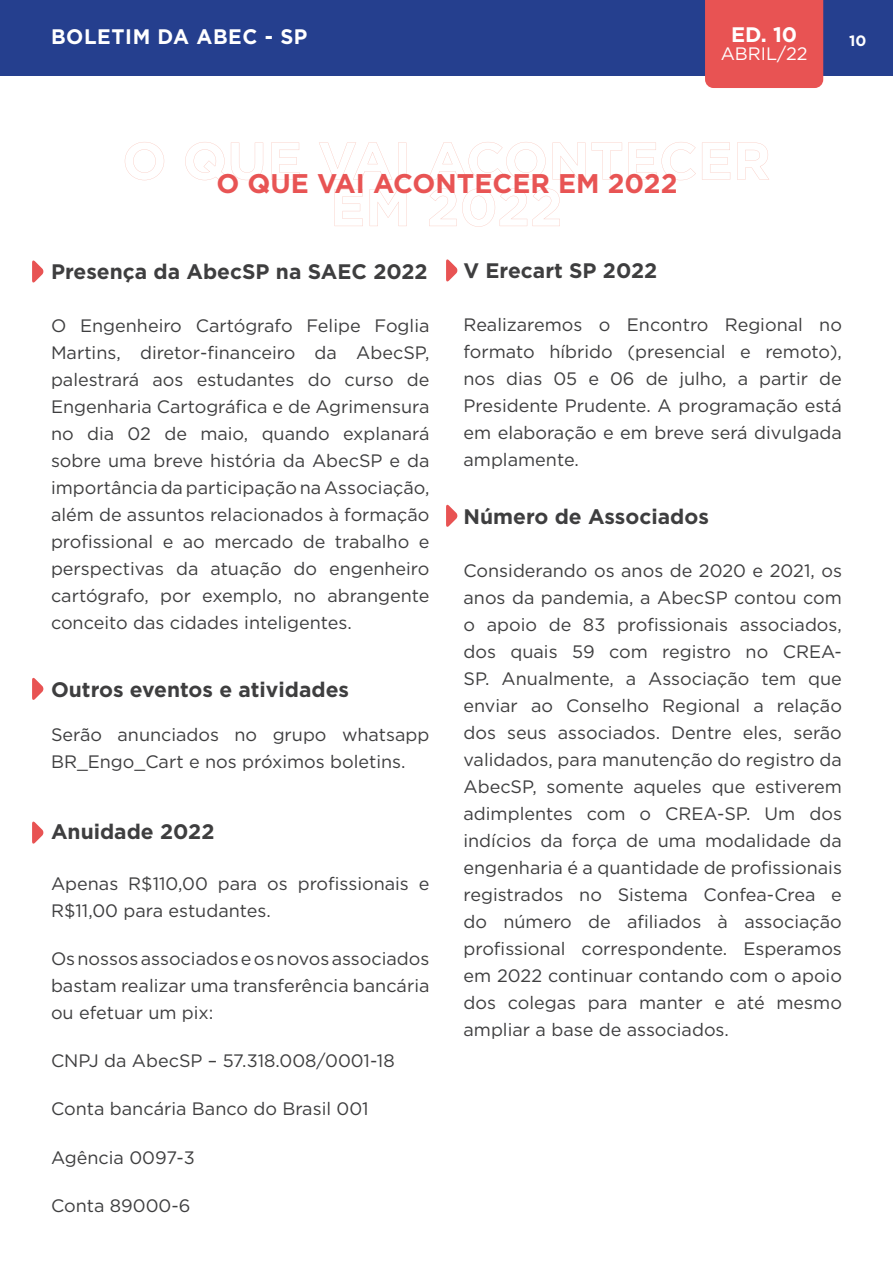
<style>
.page{position:relative;width:893px;height:1263px;background:#fff}
.page>*{position:absolute;margin:0;border:0;box-sizing:border-box;transform-origin:0 0}
.t1{font:700 27px "Gotham";color:#e85454}
.t2{font:700 21px "Gotham";color:#3e3e3f}
.t3{font:700 21px "Gotham";letter-spacing:.03em;color:#fff}
.t4{font:18px/27px "Gotham";color:#3e3e3f;text-align:justify}
.t5{font:18px "Gotham";color:#fff}
.t6{font:700 15px "Gotham";color:#fff}
</style>
<div class="page">
<div style="left:0;top:0;width:893px;height:75px;background:#253f8e"></div>
<div style="left:705px;top:0;width:118px;height:88px;background:#e85353"></div>
<svg style="left:125px;top:142px;width:644px;height:39px"></svg>
<svg style="left:335px;top:188px;width:225px;height:39px"></svg>
<svg style="left:32px;top:260px;width:12px;height:23px"></svg>
<svg style="left:32px;top:677px;width:12px;height:23px"></svg>
<svg style="left:32px;top:821px;width:12px;height:23px"></svg>
<svg style="left:446px;top:259px;width:12px;height:23px"></svg>
<svg style="left:446px;top:504px;width:12px;height:23px"></svg>
<p class="t3" style="left:731px;top:22px;width:68px">ED. 10</p>
<p class="t5" style="left:721px;top:42px;width:88px">ABRIL/22</p>
<p class="t3" style="left:51px;top:24px;width:258px">BOLETIM DA ABEC - SP</p>
<p class="t6" style="left:849px;top:32px;width:19px">10</p>
<h1 class="t1" style="left:216px;top:168px;width:463px">O QUE VAI ACONTECER EM 2022</h1>
<p class="t2" style="left:51px;top:259px;width:378px">Presença da AbecSP na SAEC 2022</p>
<p class="t2" style="left:463px;top:258px;width:195px">V Erecart SP 2022</p>
<p class="t4" style="left:51px;top:312px;width:380px">O Engenheiro Cartógrafo Felipe Foglia Martins, diretor-financeiro da AbecSP, palestrará aos estudantes do curso de Engenharia Cartográfica e de Agrimensura no dia 02 de maio, quando explanará sobre uma breve história da AbecSP e da importância da participação na Associação, além de assuntos relacionados à formação profissional e ao mercado de trabalho e perspectivas da atuação do engenheiro cartógrafo, por exemplo, no abrangente conceito das cidades inteligentes.</p>
<p class="t4" style="left:463px;top:311px;width:380px">Realizaremos o Encontro Regional no formato híbrido (presencial e remoto), nos dias 05 e 06 de julho, a partir de Presidente Prudente. A programação está em elaboração e em breve será divulgada amplamente.</p>
<p class="t2" style="left:463px;top:504px;width:247px">Número de Associados</p>
<p class="t4" style="left:463px;top:557px;width:380px">Considerando os anos de 2020 e 2021, os anos da pandemia, a AbecSP contou com o apoio de 83 profissionais associados, dos quais 59 com registro no CREA-SP. Anualmente, a Associação tem que enviar ao Conselho Regional a relação dos seus associados. Dentre eles, serão validados, para manutenção do registro da AbecSP, somente aqueles que estiverem adimplentes com o CREA-SP. Um dos indícios da força de uma modalidade da engenharia é a quantidade de profissionais registrados no Sistema Confea-Crea e do número de afiliados à associação profissional correspondente. Esperamos em 2022 continuar contando com o apoio dos colegas para manter e até mesmo ampliar a base de associados.</p>
<p class="t2" style="left:51px;top:677px;width:300px">Outros eventos e atividades</p>
<p class="t4" style="left:51px;top:720px;width:380px">Serão anunciados no grupo whatsapp<br>BR_Engo_Cart e nos próximos boletins.</p>
<p class="t2" style="left:51px;top:820px;width:165px">Anuidade 2022</p>
<p class="t4" style="left:51px;top:869px;width:380px">Apenas R$110,00 para os profissionais e<br>R$11,00 para estudantes.</p>
<p class="t4" style="left:51px;top:945px;width:380px">Os nossos associados e os novos associados bastam realizar uma transferência bancária ou efetuar um pix:</p>
<p class="t4" style="left:51px;top:1047px;width:345px">CNPJ da AbecSP – 57.318.008/0001-18</p>
<p class="t4" style="left:51px;top:1095px;width:319px">Conta bancária Banco do Brasil 001</p>
<p class="t4" style="left:51px;top:1143px;width:145px">Agência 0097-3</p>
<p class="t4" style="left:51px;top:1192px;width:141px">Conta 89000-6</p>
</div>
